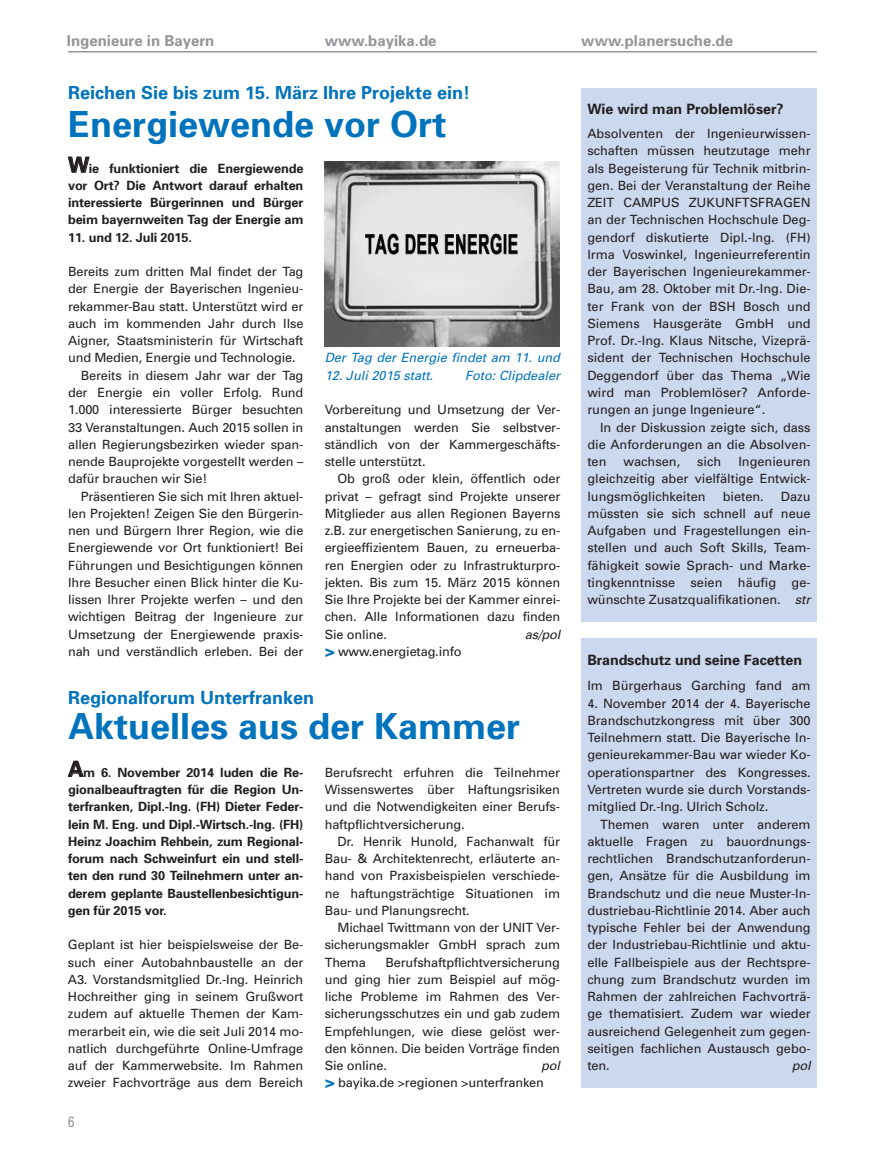
<style>
.page{position:relative;width:872px;height:1170px;background:#fff}
.page>*{position:absolute;margin:0;border:0;box-sizing:border-box;transform-origin:0 0}
.t1{font:700 36px "Univers";color:#0073bc}
.t2{font:700 18px "Univers";color:#0073bc}
.t3{font:700 15px "Univers";color:#939598}
.t4{font:15px "Univers";color:#939598;scale:.8 1}
.t5{font:700 14.25px "Univers";letter-spacing:-.005em;color:#231f20}
.t6{font:12.75px/17.2px "Univers";letter-spacing:-.01em;color:#231f20;text-align:justify}
.t7{font:700 12.75px/17.2px "Univers";letter-spacing:-.01em;color:#231f20;text-align:justify}
.t8{font:italic 12.75px "Univers";color:#0073bc}
.t9{font:italic 12.75px "Univers";letter-spacing:-.01em;color:#231f20}
.s1{font-size:21px}
.s2{font-style:italic}
</style>
<div class="page">
<hr style="left:68px;top:51px;width:748px;height:2px;background:#939598">
<img style="left:325px;top:161px;width:234px;height:185px">
<div style="left:581px;top:638px;width:235px;height:449px;background:#ccd8ee"></div>
<div style="left:581px;top:88px;width:235px;height:533px;background:#ccd8ee"></div>
<p class="t3" style="left:67px;top:35px;width:149px">Ingenieure in Bayern</p>
<p class="t3" style="left:325px;top:35px;width:113px">www.bayika.de</p>
<p class="t3" style="left:581px;top:35px;width:153px">www.planersuche.de</p>
<h2 class="t2" style="left:68px;top:86px;width:404px">Reichen Sie bis zum 15. März Ihre Projekte ein!</h2>
<h1 class="t1" style="left:68px;top:111px;width:380px">Energiewende vor Ort</h1>
<p class="t7" style="left:68px;top:160px;width:237px"><span class="s1">W</span>ie funktioniert die Energiewende vor Ort? Die Antwort darauf erhalten interessierte Bürgerinnen und Bürger beim bayernweiten Tag der Energie am</p>
<p class="t7" style="left:68px;top:229px;width:125px">11. und 12. Juli 2015.</p>
<p class="t6" style="left:68px;top:264px;width:237px">Bereits zum dritten Mal findet der Tag</p>
<p class="t6" style="left:68px;top:281px;width:237px">der Energie der Bayerischen Ingenieu-</p>
<p class="t6" style="left:68px;top:298px;width:237px">rekammer-Bau statt. Unterstützt wird er</p>
<p class="t6" style="left:68px;top:316px;width:237px">auch im kommenden Jahr durch Ilse</p>
<p class="t6" style="left:68px;top:333px;width:237px">Aigner, Staatsministerin für Wirtschaft</p>
<p class="t6" style="left:68px;top:350px;width:229px">und Medien, Energie und Technologie.</p>
<p class="t6" style="left:81px;top:367px;width:224px">Bereits in diesem Jahr war der Tag</p>
<p class="t6" style="left:68px;top:385px;width:237px">der Energie ein voller Erfolg. Rund</p>
<p class="t6" style="left:68px;top:402px;width:237px">1.000 interessierte Bürger besuchten</p>
<p class="t6" style="left:68px;top:419px;width:237px">33 Veranstaltungen. Auch 2015 sollen in</p>
<p class="t6" style="left:68px;top:436px;width:237px">allen Regierungsbezirken wieder span-</p>
<p class="t6" style="left:68px;top:454px;width:237px">nende Bauprojekte vorgestellt werden –</p>
<p class="t6" style="left:68px;top:471px;width:141px">dafür brauchen wir Sie!</p>
<p class="t6" style="left:81px;top:488px;width:224px">Präsentieren Sie sich mit Ihren aktuel-</p>
<p class="t6" style="left:68px;top:505px;width:237px">len Projekten! Zeigen Sie den Bürgerin-</p>
<p class="t6" style="left:68px;top:523px;width:237px">nen und Bürgern Ihrer Region, wie die</p>
<p class="t6" style="left:68px;top:540px;width:237px">Energiewende vor Ort funktioniert! Bei</p>
<p class="t6" style="left:68px;top:557px;width:237px">Führungen und Besichtigungen können</p>
<p class="t6" style="left:68px;top:574px;width:237px">Ihre Besucher einen Blick hinter die Ku-</p>
<p class="t6" style="left:68px;top:592px;width:237px">lissen Ihrer Projekte werfen – und den</p>
<p class="t6" style="left:68px;top:609px;width:237px">wichtigen Beitrag der Ingenieure zur</p>
<p class="t6" style="left:68px;top:626px;width:237px">Umsetzung der Energiewende praxis-</p>
<p class="t6" style="left:68px;top:643px;width:237px">nah und verständlich erleben. Bei der</p>
<p class="t8" style="left:325px;top:353px;width:237px">Der Tag der Energie findet am 11. und</p>
<p class="t8" style="left:325px;top:370px;width:110px">12. Juli 2015 statt.</p>
<p class="t8" style="left:465px;top:370px;width:96px">Foto: Clipdealer</p>
<p class="t6" style="left:325px;top:402px;width:237px">Vorbereitung und Umsetzung der Ver&shy;anstaltungen werden Sie selbstver&shy;ständlich von der Kammergeschäfts&shy;stelle unterstützt.</p>
<p class="t6" style="left:325px;top:471px;width:237px;text-indent:13px">Ob groß oder klein, öffentlich oder privat – gefragt sind Projekte unserer Mitglieder aus allen Regionen Bayerns z.B. zur energetischen Sanierung, zu en&shy;ergieeffizientem Bauen, zu erneuerba&shy;ren Energien oder zu Infrastrukturpro&shy;jekten. Bis zum 15. März 2015 können Sie Ihre Projekte bei der Kammer einrei&shy;chen. Alle Informationen dazu finden Sie online.</p>
<p class="t9" style="left:525px;top:629px;width:37px">as/pol</p>
<p class="t6" style="left:338px;top:643px;width:125px">www.energietag.info</p>
<h2 class="t2" style="left:325px;top:644px;width:12px">&gt;</h2>
<h2 class="t2" style="left:68px;top:691px;width:248px">Regionalforum Unterfranken</h2>
<h1 class="t1" style="left:68px;top:712px;width:454px">Aktuelles aus der Kammer</h1>
<p class="t7" style="left:68px;top:764px;width:237px"><span class="s1">A</span>m 6. November 2014 luden die Re&shy;gionalbeauftragten für die Region Un&shy;terfranken, Dipl.-Ing. (FH) Dieter Feder&shy;lein M. Eng. und Dipl.-Wirtsch.-Ing. (FH)<br>Heinz Joachim Rehbein, zum Regional&shy;forum nach Schweinfurt ein und stell&shy;ten den rund 30 Teilnehmern unter an&shy;derem geplante Baustellenbesichtigun&shy;gen für 2015 vor.</p>
<p class="t6" style="left:68px;top:937px;width:237px">Geplant ist hier beispielsweise der Be&shy;such einer Autobahnbaustelle an der A3. Vorstandsmitglied Dr.-Ing. Heinrich Hochreither ging in seinem Grußwort zudem auf aktuelle Themen der Kam&shy;merarbeit ein, wie die seit Juli 2014 mo&shy;natlich durchgeführte Online-Umfrage auf der Kammerwebsite. Im Rahmen zweier Fachvorträge aus dem Bereich</p>
<p class="t6" style="left:325px;top:764px;width:237px">Berufsrecht erfuhren die Teilnehmer Wissenswertes über Haftungsrisiken und die Notwendigkeiten einer Berufs&shy;haftpflichtversicherung.</p>
<p class="t6" style="left:325px;top:833px;width:237px;text-indent:13px">Dr. Henrik Hunold, Fachanwalt für Bau- &amp; Architektenrecht, erläuterte an&shy;hand von Praxisbeispielen verschiede&shy;ne haftungsträchtige Situationen im Bau- und Planungsrecht.</p>
<p class="t6" style="left:325px;top:919px;width:237px;text-indent:13px">Michael Twittmann von der UNIT Ver&shy;sicherungsmakler GmbH sprach zum Thema</p>
<p class="t6" style="left:325px;top:954px;width:237px;text-indent:61px">Berufshaftpflichtversicherung und ging hier zum Beispiel auf mög&shy;liche Probleme im Rahmen des Ver&shy;sicherungsschutzes ein und gab zudem Empfehlungen, wie diese gelöst wer&shy;den können. Die beiden Vorträge finden Sie online.</p>
<p class="t9" style="left:541px;top:1060px;width:20px">pol</p>
<p class="t6" style="left:338px;top:1075px;width:207px">bayika.de &gt;regionen &gt;unterfranken</p>
<h2 class="t2" style="left:325px;top:1074px;width:12px">&gt;</h2>
<p class="t4" style="left:68px;top:1115px;width:10px">6</p>
<p class="t5" style="left:587px;top:104px;width:198px">Wie wird man Problemlöser?</p>
<p class="t6" style="left:587px;top:126px;width:225px">Absolventen der Ingenieurwissen&shy;schaften müssen heutzutage mehr als Begeisterung für Technik mitbrin&shy;gen. Bei der Veranstaltung der Reihe ZEIT CAMPUS ZUKUNFTSFRAGEN an der Technischen Hochschule Deg&shy;gendorf diskutierte Dipl.-Ing. (FH)<br>Irma Voswinkel, Ingenieurreferentin der Bayerischen Ingenieurekammer-Bau, am 28. Oktober mit Dr.-Ing. Die&shy;ter Frank von der BSH Bosch und Siemens Hausgeräte GmbH und Prof. Dr.-Ing. Klaus Nitsche, Vizeprä&shy;sident der Technischen Hochschule Deggendorf über das Thema „Wie wird man Problemlöser? Anforde&shy;rungen an junge Ingenieure“.</p>
<p class="t6" style="left:587px;top:419px;width:225px;text-indent:13px">In der Diskussion zeigte sich, dass die Anforderungen an die Absolven&shy;ten</p>
<p class="t6" style="left:587px;top:454px;width:225px;text-indent:151px">Ingenieuren gleichzeitig aber vielfältige Entwick&shy;lungsmöglichkeiten</p>
<p class="t6" style="left:623px;top:454px;width:58px">wachsen,</p>
<p class="t6" style="left:697px;top:454px;width:26px">sich</p>
<p class="t6" style="left:587px;top:488px;width:225px;text-indent:194px">Dazu müssten sie sich schnell auf neue Aufgaben und Fragestellungen ein&shy;stellen und auch Soft Skills, Team&shy;fähigkeit sowie Sprach- und Marke&shy;tingkenntnisse seien häufig ge&shy;wünschte Zusatzqualifikationen. <span class="s2">str</span></p>
<p class="t6" style="left:722px;top:488px;width:43px">bieten.</p>
<p class="t5" style="left:587px;top:654px;width:216px">Brandschutz und seine Facetten</p>
<p class="t6" style="left:587px;top:678px;width:225px">Im Bürgerhaus Garching fand am</p>
<p class="t6" style="left:587px;top:695px;width:225px">4. November 2014 der 4. Bayerische Brandschutzkongress mit über 300<br>Teilnehmern statt. Die Bayerische In&shy;genieurekammer-Bau war wieder Ko&shy;operationspartner des Kongresses.<br>Vertreten wurde sie durch Vorstands&shy;mitglied Dr.-Ing. Ulrich Scholz.</p>
<p class="t6" style="left:587px;top:816px;width:225px;text-indent:13px">Themen waren unter anderem aktuelle Fragen zu bauordnungs&shy;rechtlichen Brandschutzanforderun&shy;gen, Ansätze für die Ausbildung im Brandschutz und die neue Muster-In&shy;dustriebau-Richtlinie 2014. Aber auch typische Fehler bei der Anwendung der Industriebau-Richtlinie und aktu&shy;elle Fallbeispiele aus der Rechtspre&shy;chung zum Brandschutz wurden im Rahmen der zahlreichen Fachvorträ&shy;ge thematisiert. Zudem war wieder ausreichend Gelegenheit zum gegen&shy;seitigen fachlichen Austausch gebo&shy;ten.</p>
<p class="t9" style="left:791px;top:1060px;width:20px">pol</p>
</div>
